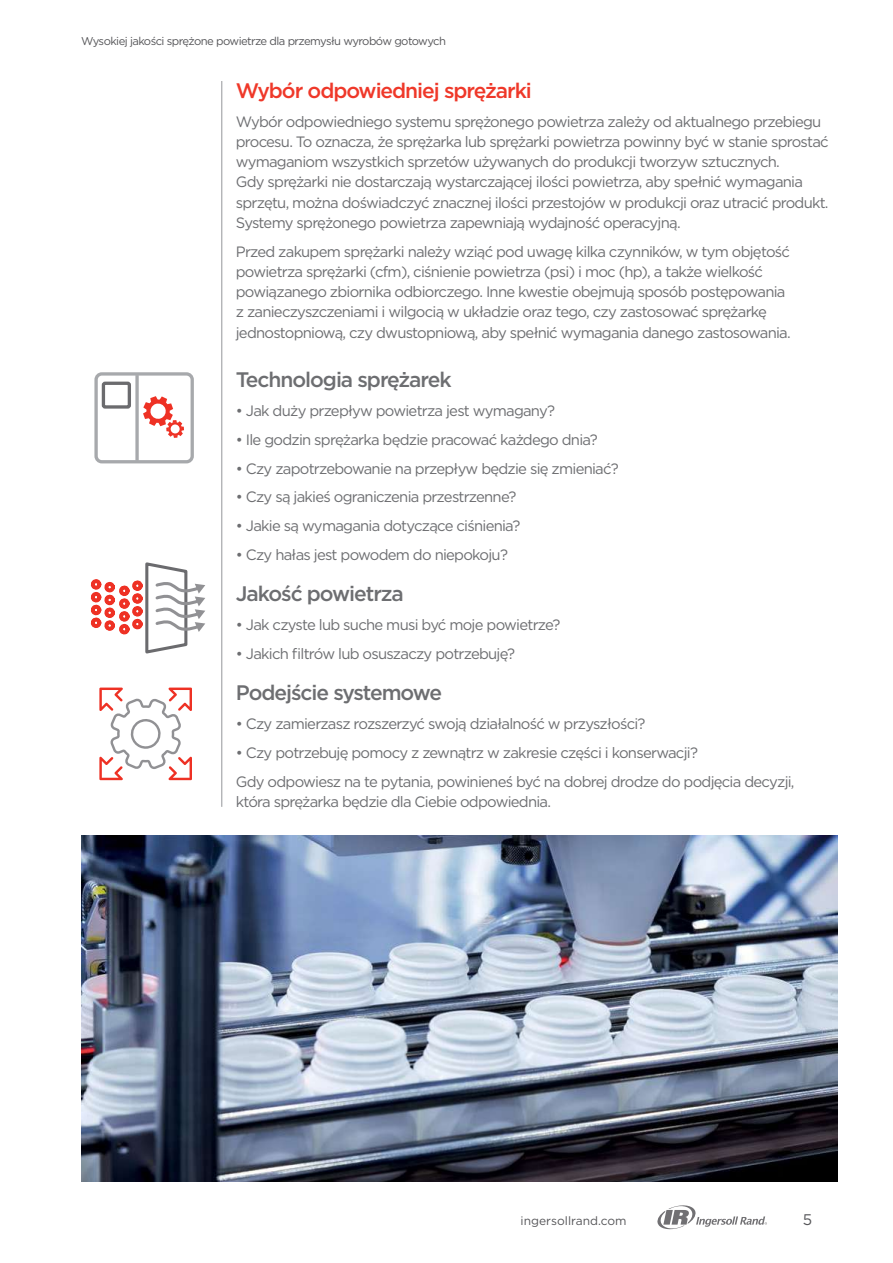
<style>
.page{position:relative;width:893px;height:1263px;background:#fff}
.page>*{position:absolute;margin:0;border:0;box-sizing:border-box;transform-origin:0 0}
.t1{font:500 21px "Gotham";letter-spacing:-.05em;color:#6d6e71}
.t2{font:500 21px "Gotham";letter-spacing:-.05em;color:#ef3829}
.t3{font:15.3px "Gotham";color:#565659}
.t4{font:15px/20.2px "Gotham";letter-spacing:-.05em;color:#6d6e71}
.t5{font:12px "Gotham";color:#565659}
.t6{font:11.25px "Gotham";letter-spacing:-.05em;color:#565659}
</style>
<div class="page">
<svg style="left:657px;top:1205px;width:110px;height:24px"></svg>
<hr style="left:221px;top:81px;width:1px;height:726px;background:#95979a">
<img style="left:81px;top:835px;width:756px;height:347px">
<svg style="left:90px;top:562px;width:115px;height:92px"></svg>
<svg style="left:99px;top:687px;width:93px;height:93px"></svg>
<div style="left:94px;top:372px;width:100px;height:91px;border:3px solid #a7a9ac;border-radius:6px"></div>
<div style="left:102px;top:382px;width:29px;height:27px;border:3px solid #6b6b6e;border-radius:2px"></div>
<svg style="left:135px;top:375px;width:4px;height:86px"></svg>
<svg style="left:143px;top:396px;width:41px;height:42px"></svg>
<p class="t6" style="left:81px;top:34px;width:366px">Wysokiej jakości sprężone powietrze dla przemysłu wyrobów gotowych</p>
<h1 class="t2" style="left:236px;top:77px;width:298px">Wybór odpowiedniej sprężarki</h1>
<p class="t4" style="left:236px;top:111px;width:594px">Wybór odpowiedniego systemu sprężonego powietrza zależy od aktualnego przebiegu procesu. To oznacza, że sprężarka lub sprężarki powietrza powinny być w stanie sprostać wymaganiom wszystkich sprzetów używanych do produkcji tworzyw sztucznych.<br>Gdy sprężarki nie dostarczają wystarczającej ilości powietrza, aby spełnić wymagania sprzętu, można doświadczyć znacznej ilości przestojów w produkcji oraz utracić produkt.<br>Systemy sprężonego powietrza zapewniają wydajność operacyjną.</p>
<p class="t4" style="left:236px;top:241px;width:556px">Przed zakupem sprężarki należy wziąć pod uwagę kilka czynników, w tym objętość powietrza sprężarki (cfm), ciśnienie powietrza (psi) i moc (hp), a także wielkość powiązanego zbiornika odbiorczego. Inne kwestie obejmują sposób postępowania z zanieczyszczeniami i wilgocią w układzie oraz tego, czy zastosować sprężarkę jednostopniową, czy dwustopniową, aby spełnić wymagania danego zastosowania.</p>
<h1 class="t1" style="left:236px;top:366px;width:217px">Technologia sprężarek</h1>
<p class="t4" style="left:236px;top:400px;width:321px">• Jak duży przepływ powietrza jest wymagany?</p>
<p class="t4" style="left:236px;top:429px;width:363px">• Ile godzin sprężarka będzie pracować każdego dnia?</p>
<p class="t4" style="left:236px;top:458px;width:384px">• Czy zapotrzebowanie na przepływ będzie się zmieniać?</p>
<p class="t4" style="left:236px;top:486px;width:282px">• Czy są jakieś ograniczenia przestrzenne?</p>
<p class="t4" style="left:236px;top:515px;width:286px">• Jakie są wymagania dotyczące ciśnienia?</p>
<p class="t4" style="left:236px;top:544px;width:274px">• Czy hałas jest powodem do niepokoju?</p>
<h1 class="t1" style="left:236px;top:580px;width:169px">Jakość powietrza</h1>
<p class="t4" style="left:236px;top:614px;width:326px">• Jak czyste lub suche musi być moje powietrze?</p>
<p class="t4" style="left:236px;top:643px;width:281px">• Jakich filtrów lub osuszaczy potrzebuję?</p>
<h1 class="t1" style="left:236px;top:679px;width:208px">Podejście systemowe</h1>
<p class="t4" style="left:236px;top:713px;width:411px">• Czy zamierzasz rozszerzyć swoją działalność w przyszłości?</p>
<p class="t4" style="left:236px;top:738px;width:560px;line-height:28.8px">• Czy potrzebuję pomocy z zewnątrz w zakresie części i konserwacji?<br>Gdy odpowiesz na te pytania, powinieneś być na dobrej drodze do podjęcia decyzji,</p>
<p class="t4" style="left:236px;top:791px;width:317px">która sprężarka będzie dla Ciebie odpowiednia.</p>
<p class="t5" style="left:521px;top:1213px;width:107px">ingersollrand.com</p>
<p class="t3" style="left:803px;top:1209px;width:11px">5</p>
</div>
